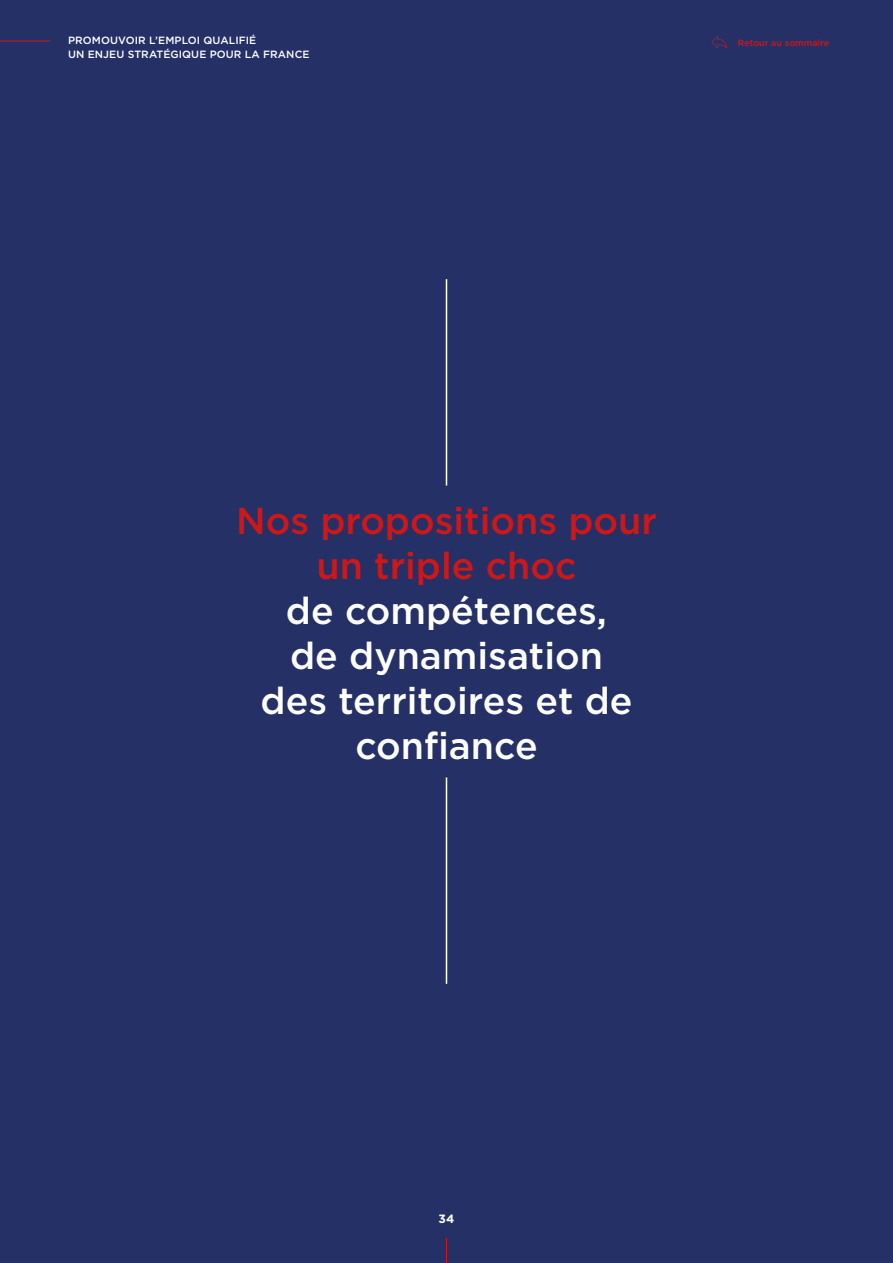
<style>
.page{position:relative;width:893px;height:1263px;background:#253166}
.page>*{position:absolute;margin:0;border:0;box-sizing:border-box;transform-origin:0 0}
.t1{font:500 37.5px/45px "Gotham";color:#fff;text-align:center}
.t2{font:500 37.5px/45px "Gotham";color:#cd1719;text-align:center}
.t3{font:700 12px "Gotham";color:#fff}
.t4{font:500 10.5px/13.5px "Gotham";letter-spacing:.01em;color:#fff}
.t5{font:500 9px "Gotham";color:#cd1719}
</style>
<div class="page">
<hr style="left:446px;top:279px;width:1px;height:207px;background:#fff">
<hr style="left:446px;top:777px;width:1px;height:207px;background:#fff">
<svg style="left:446px;top:1238px;width:1px;height:25px"></svg>
<hr style="left:0;top:41px;width:51px;height:1px;background:#cd1719">
<svg style="left:711px;top:36px;width:16px;height:12px"></svg>
<p class="t4" style="left:68px;top:34px;width:243px">PROMOUVOIR L’EMPLOI QUALIFIÉ<br>UN ENJEU STRATÉGIQUE POUR LA FRANCE</p>
<p class="t5" style="left:738px;top:37px;width:93px">Retour au sommaire</p>
<h1 class="t2" style="left:236px;top:498px;width:422px">Nos propositions pour un triple choc</h1>
<h1 class="t1" style="left:261px;top:588px;width:373px">de compétences, de dynamisation des territoires et de confiance</h1>
<p class="t3" style="left:439px;top:1211px;width:17px">34</p>
</div>
